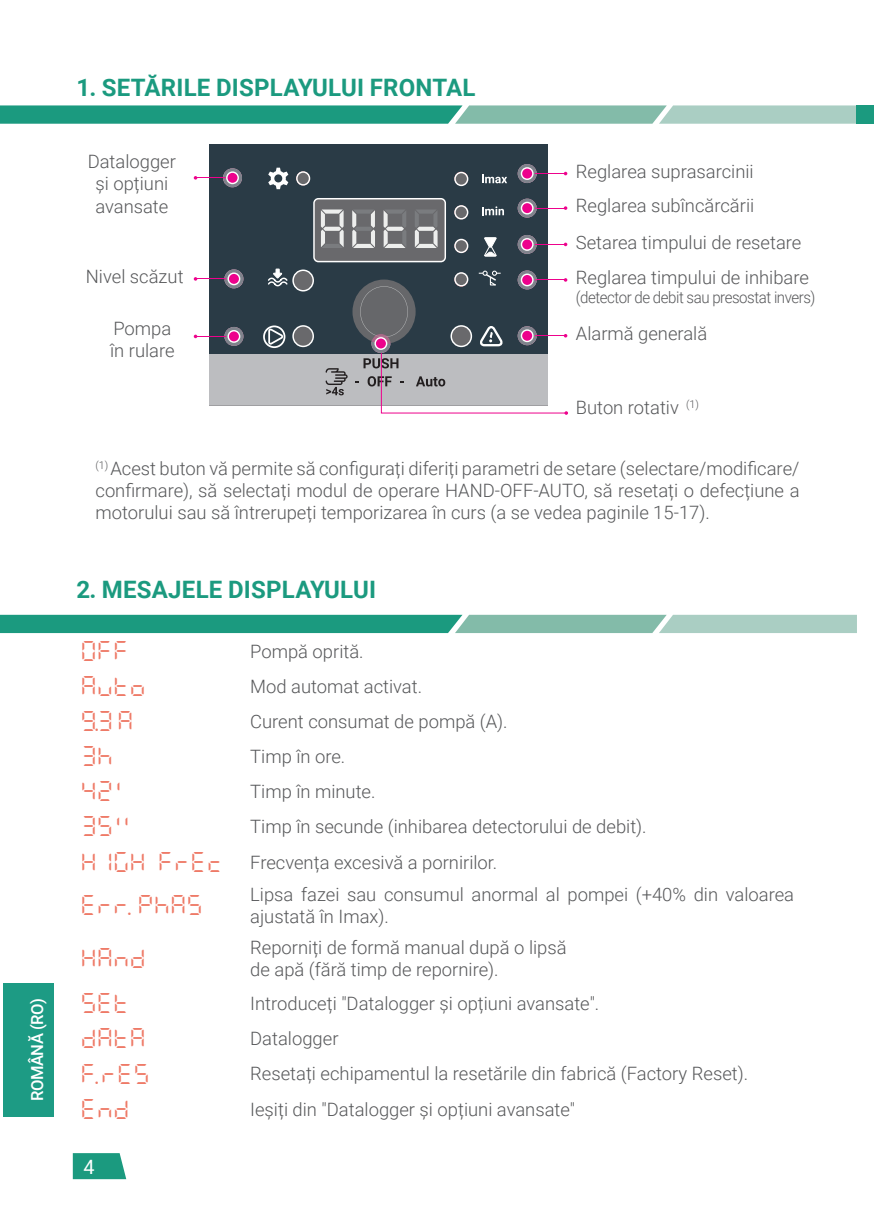
<style>
.page{position:relative;width:874px;height:1225px;background:#fff}
.page>*{position:absolute;margin:0;border:0;box-sizing:border-box;transform-origin:0 0}
.t1{font:700 24px "Roboto";letter-spacing:.01em;color:#1b9a7f}
.t2{font:20px "DSEG7 Classic Mini";color:#ee7a67}
.t3{font:19.8px "Roboto";color:#fff}
.t4{font:300 18.4px/22px "Roboto";color:#57585a}
.t5{font:500 16.6px "Roboto";letter-spacing:-.03em;color:#fff}
.t6{font:300 16px "Roboto";letter-spacing:-.03em;color:#57585a;scale:.94 1}
</style>
<div class="page">
<svg style="left:73px;top:1153px;width:53px;height:26px"></svg>
<svg style="left:0;top:105px;width:856px;height:19px;background:#5cb19d"></svg>
<div style="left:856px;top:105px;width:17px;height:19px;background:#1b9a7f"></div>
<div style="left:3px;top:983px;width:50px;height:133px;background:#1d9b84"></div>
<div style="left:209px;top:353px;width:146px;height:53px;background:#bcbdc0"></div>
<div style="left:209px;top:144px;width:338px;height:209px;background:#2a3b46"></div>
<div style="left:263px;top:325px;width:22px;height:23px;border:2px solid #fff;border-radius:50%"></div>
<svg style="left:267px;top:327px;width:17px;height:19px"></svg>
<svg style="left:483px;top:237px;width:14px;height:20px"></svg>
<div style="left:454px;top:239px;width:13px;height:13px;border:1px solid #ee2028;border-radius:50%"></div>
<div style="left:454px;top:206px;width:13px;height:13px;border:1px solid #ee2028;border-radius:50%"></div>
<div style="left:454px;top:172px;width:13px;height:13px;border:1px solid #ee2028;border-radius:50%"></div>
<svg style="left:481px;top:206px;width:22px;height:9px"></svg>
<svg style="left:268px;top:269px;width:19px;height:17px"></svg>
<svg style="left:481px;top:175px;width:26px;height:8px"></svg>
<svg style="left:325px;top:368px;width:22px;height:27px"></svg>
<div style="left:296px;top:172px;width:13px;height:13px;border:1px solid #ee2028;border-radius:50%"></div>
<svg style="left:268px;top:168px;width:20px;height:21px"></svg>
<div style="left:314px;top:199px;width:131px;height:63px;background:#69696c;border-radius:4px"></div>
<div style="left:313px;top:198px;width:133px;height:64px;border:1px solid #fff;border-radius:4px"></div>
<svg style="left:352px;top:210px;width:23px;height:38px"></svg>
<svg style="left:321px;top:209px;width:22px;height:39px"></svg>
<svg style="left:383px;top:210px;width:23px;height:38px"></svg>
<svg style="left:414px;top:210px;width:23px;height:38px"></svg>
<div style="left:293px;top:326px;width:20px;height:20px;background:#69696c;border-radius:50%"></div>
<div style="left:292px;top:325px;width:22px;height:22px;border:1px solid #fff;border-radius:50%"></div>
<div style="left:293px;top:270px;width:20px;height:21px;background:#69696c;border-radius:50%"></div>
<div style="left:292px;top:269px;width:22px;height:22px;border:1px solid #fff;border-radius:50%"></div>
<svg style="left:455px;top:239px;width:12px;height:13px"></svg>
<div style="left:454px;top:239px;width:14px;height:14px;border:1px solid #fff;border-radius:50%"></div>
<svg style="left:455px;top:206px;width:12px;height:13px"></svg>
<div style="left:454px;top:205px;width:14px;height:14px;border:1px solid #fff;border-radius:50%"></div>
<svg style="left:455px;top:172px;width:12px;height:13px"></svg>
<div style="left:454px;top:172px;width:14px;height:14px;border:1px solid #fff;border-radius:50%"></div>
<svg style="left:297px;top:172px;width:12px;height:13px"></svg>
<div style="left:296px;top:171px;width:14px;height:15px;border:1px solid #fff;border-radius:50%"></div>
<hr style="left:534px;top:173px;width:31px;height:1px;background:#ed028c">
<hr style="left:195px;top:177px;width:31px;height:1px;background:#ed028c">
<hr style="left:195px;top:278px;width:31px;height:1px;background:#ed028c">
<hr style="left:195px;top:336px;width:31px;height:1px;background:#ed028c">
<hr style="left:534px;top:208px;width:31px;height:1px;background:#ed028c">
<svg style="left:563px;top:206px;width:4px;height:4px"></svg>
<hr style="left:534px;top:244px;width:31px;height:1px;background:#ed028c">
<svg style="left:517px;top:164px;width:19px;height:19px"></svg>
<svg style="left:521px;top:168px;width:11px;height:11px"></svg>
<div style="left:520px;top:167px;width:13px;height:13px;border:1px solid #fff;border-radius:50%"></div>
<svg style="left:223px;top:168px;width:19px;height:19px"></svg>
<svg style="left:227px;top:172px;width:11px;height:11px"></svg>
<div style="left:226px;top:171px;width:13px;height:13px;border:1px solid #fff;border-radius:50%"></div>
<svg style="left:224px;top:269px;width:19px;height:19px"></svg>
<svg style="left:228px;top:273px;width:11px;height:11px"></svg>
<div style="left:227px;top:272px;width:13px;height:13px;border:1px solid #fff;border-radius:50%"></div>
<svg style="left:224px;top:327px;width:19px;height:19px"></svg>
<svg style="left:228px;top:331px;width:11px;height:11px"></svg>
<div style="left:227px;top:330px;width:13px;height:13px;border:1px solid #fff;border-radius:50%"></div>
<svg style="left:517px;top:199px;width:19px;height:19px"></svg>
<svg style="left:521px;top:202px;width:11px;height:12px"></svg>
<div style="left:520px;top:202px;width:13px;height:12px;border:1px solid #fff;border-radius:50%"></div>
<svg style="left:517px;top:235px;width:19px;height:19px"></svg>
<svg style="left:521px;top:239px;width:11px;height:11px"></svg>
<div style="left:520px;top:238px;width:13px;height:13px;border:1px solid #fff;border-radius:50%"></div>
<svg style="left:355px;top:271px;width:212px;height:144px;background:#84868e"></svg>
<svg style="left:0;top:615px;width:856px;height:18px;background:#56ae99"></svg>
<p class="t5" style="left:26px;top:1101px;width:105px;rotate:-90deg">ROMÂNĂ (RO)</p>
<h1 class="t1" style="left:76px;top:71px;width:400px">1. SETĂRILE DISPLAYULUI FRONTAL</h1>
<p class="t4" style="left:88px;top:150px;width:90px;text-align:center">Datalogger și opțiuni avansate</p>
<p class="t4" style="left:86px;top:265px;width:99px">Nivel scăzut</p>
<p class="t4" style="left:110px;top:317px;width:66px">Pompa în rulare</p>
<p class="t4" style="left:575px;top:160px;width:179px">Reglarea suprasarcinii</p>
<p class="t4" style="left:575px;top:187px;width:234px;line-height:36px">Reglarea subîncărcării<br>Setarea timpului de resetare<br>Reglarea timpului de inhibare</p>
<p class="t6" style="left:575px;top:286px;width:256px">(detector de debit sau presostat invers)</p>
<p class="t4" style="left:575px;top:322px;width:133px">Alarmă generală</p>
<p class="t4" style="left:575px;top:396px;width:124px">Buton rotativ <sup>(1)</sup></p>
<p class="t4" style="left:95px;top:457px;width:705px;text-align:justify"><sup>(1)</sup> Acest buton vă permite să configurați diferiți parametri de setare (selectare/modificare/ confirmare), să selectați modul de operare HAND-OFF-AUTO, să resetați o defecțiune a motorului sau să întrerupeți temporizarea în curs (a se vedea paginile 15-17).</p>
<h1 class="t1" style="left:76px;top:573px;width:301px">2. MESAJELE DISPLAYULUI</h1>
<p class="t2" style="left:80px;top:642px;width:50px">0ff</p>
<p class="t4" style="left:250px;top:639px;width:115px">Pompă oprită.</p>
<p class="t2" style="left:80px;top:677px;width:67px">Auto</p>
<p class="t4" style="left:250px;top:674px;width:173px">Mod automat activat.</p>
<p class="t2" style="left:80px;top:712px;width:54px">9.3 A</p>
<p class="t4" style="left:250px;top:709px;width:259px">Curent consumat de pompă (A).</p>
<p class="t2" style="left:80px;top:747px;width:34px">3H</p>
<p class="t4" style="left:250px;top:745px;width:96px">Timp în ore.</p>
<p class="t2" style="left:80px;top:782px;width:34px">42</p>
<p class="t4" style="left:250px;top:780px;width:127px">Timp în minute.</p>
<p class="t2" style="left:80px;top:818px;width:34px">35</p>
<p class="t4" style="left:250px;top:815px;width:398px">Timp în secunde (inhibarea detectorului de debit).</p>
<p class="t2" style="left:80px;top:853px;width:144px">x1gx frec</p>
<p class="t4" style="left:250px;top:850px;width:248px">Frecvența excesivă a pornirilor.</p>
<p class="t2" style="left:80px;top:896px;width:124px">Err. PHa5</p>
<p class="t4" style="left:250px;top:882px;width:545px">Lipsa fazei sau consumul anormal al pompei (+40% din valoarea ajustată în Imax).</p>
<p class="t2" style="left:80px;top:949px;width:67px">Xand</p>
<p class="t4" style="left:250px;top:935px;width:318px">Reporniți de formă manual după o lipsă de apă (fără timp de repornire).</p>
<p class="t2" style="left:80px;top:994px;width:50px">5et</p>
<p class="t4" style="left:250px;top:992px;width:350px">Introduceți "Datalogger și opțiuni avansate".</p>
<p class="t2" style="left:80px;top:1029px;width:67px">data</p>
<p class="t4" style="left:250px;top:1027px;width:90px">Datalogger</p>
<p class="t2" style="left:80px;top:1065px;width:71px">f. re5</p>
<p class="t4" style="left:250px;top:1062px;width:499px">Resetați echipamentul la resetările din fabrică (Factory Reset).</p>
<p class="t2" style="left:80px;top:1100px;width:50px">End</p>
<p class="t4" style="left:250px;top:1097px;width:326px">Ieșiți din "Datalogger și opțiuni avansate"</p>
<p class="t2" style="left:105px;top:773px;width:18px">I</p>
<p class="t2" style="left:105px;top:809px;width:26px">II</p>
<p class="t3" style="left:84px;top:1152px;width:13px">4</p>
</div>
